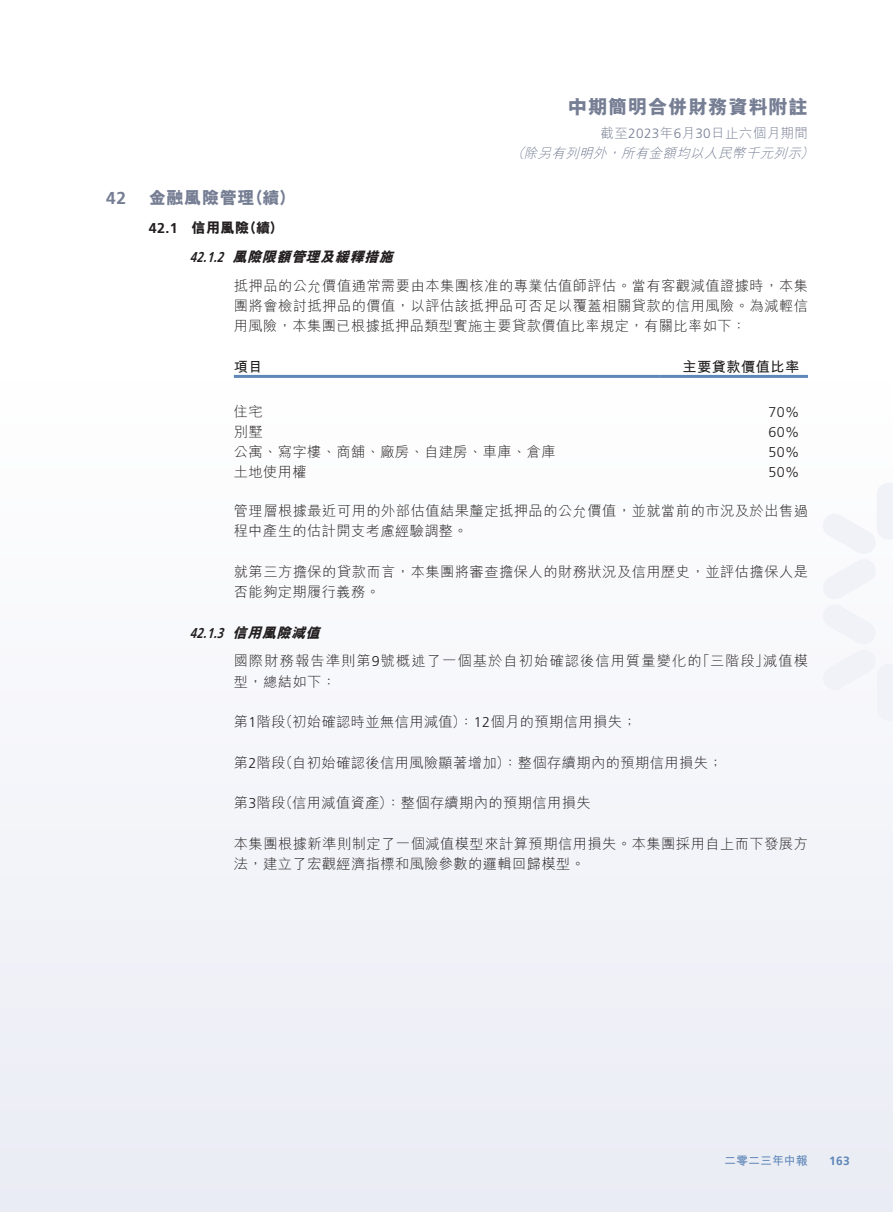
<style>
.page{position:relative;width:893px;height:1212px;background:#fff}
.page>*{position:absolute;margin:0;border:0;box-sizing:border-box;transform-origin:0 0}
.t1{font:800 19.5px "M Hei HK";letter-spacing:.03em;color:#767e94}
.t2{font:800 17.25px "M Hei HK";letter-spacing:.03em;color:#767e94}
.t3{font:700 17.25px "Frutiger LT Std";color:#767e94}
.t4{font:300 14.25px/20.2px "M Hei HK";letter-spacing:.035em;color:#231f20}
.t5{font:300 14.25px/20.2px "M Hei HK";letter-spacing:.075em;color:#231f20}
.t6{font:italic 800 14.25px "M Hei HK";color:#231f20}
.t7{font:300 14.25px "Frutiger LT Std";letter-spacing:.03em;color:#231f20}
.t8{font:italic 700 14.25px "Frutiger LT Std";color:#231f20;scale:.8 1}
.t9{font:800 14.25px "M Hei HK";color:#231f20}
.t10{font:700 14.25px "M Hei HK";letter-spacing:.03em;color:#231f20}
.t11{font:italic 300 13.5px/20.2px "M Hei HK";color:#767e94}
.t12{font:700 12px "M Hei HK";color:#5f87b8}
.t13{font:700 12px "Frutiger LT Std";color:#5f87b8}
.s1{font-style:normal}
.s2{font-family:"Frutiger LT Std";font-style:normal}
.s3{font-family:"Frutiger LT Std";font-weight:700}
.s4{font-family:"M Hei HK";font-weight:800}
.s5{font-family:"Frutiger LT Std"}
</style>
<div class="page">
<div style="left:0;top:383px;width:893px;height:829px;background:#f4f5f9"></div>
<hr style="left:234px;top:375px;width:425px;height:3px;background:#5f87b8">
<hr style="left:659px;top:375px;width:149px;height:3px;background:#5f87b8">
<h1 class="t1" style="left:568px;top:97px;width:242px">中期簡明合併財務資料附註</h1>
<p class="t11" style="left:511px;top:123px;width:307px;text-indent:89px"><span class="s1">截至</span><span class="s2">2023</span><span class="s1">年</span><span class="s2">6</span><span class="s1">月</span><span class="s2">30</span><span class="s1">日止六個月期間</span>（除另有列明外，所有金額均以人民幣千元列示）</p>
<p class="t3" style="left:106px;top:188px;width:21px">42</p>
<p class="t2" style="left:149px;top:189px;width:148px">金融風險管理（續）</p>
<p class="t9" style="left:149px;top:221px;width:136px"><span class="s3">42.1</span> 信用風險（續）</p>
<p class="t6" style="left:190px;top:249px;width:208px"><span class="s3">42.1.2</span> 風險限額管理及緩釋措施</p>
<p class="t4" style="left:234px;top:275px;width:576px">抵押品的公允價值通常需要由本集團核准的專業估值師評估。當有客觀減值證據時，本集</p>
<p class="t4" style="left:234px;top:295px;width:576px">團將會檢討抵押品的價值，以評估該抵押品可否足以覆蓋相關貸款的信用風險。為減輕信用風險，本集團已根據抵押品類型實施主要貸款價值比率規定，有關比率如下：</p>
<p class="t10" style="left:234px;top:356px;width:30px">項目</p>
<p class="t10" style="left:683px;top:356px;width:118px">主要貸款價值比率</p>
<p class="t4" style="left:234px;top:401px;width:30px">住宅</p>
<p class="t7" style="left:768px;top:404px;width:32px">70%</p>
<p class="t4" style="left:234px;top:421px;width:30px">別墅</p>
<p class="t7" style="left:768px;top:424px;width:32px">60%</p>
<p class="t4" style="left:234px;top:441px;width:323px">公寓、寫字樓、商舖、廠房、自建房、車庫、倉庫</p>
<p class="t7" style="left:768px;top:444px;width:32px">50%</p>
<p class="t4" style="left:234px;top:462px;width:74px">土地使用權</p>
<p class="t7" style="left:768px;top:464px;width:32px">50%</p>
<p class="t4" style="left:234px;top:500px;width:576px">管理層根據最近可用的外部估值結果釐定抵押品的公允價值，並就當前的市況及於出售過程中產生的估計開支考慮經驗調整。</p>
<p class="t4" style="left:234px;top:561px;width:576px">就第三方擔保的貸款而言，本集團將審查擔保人的財務狀況及信用歷史，並評估擔保人是否能夠定期履行義務。</p>
<p class="t8" style="left:190px;top:624px;width:169px">42.1.3 <span class="s4">信用風險減值</span></p>
<p class="t5" style="left:234px;top:651px;width:576px">國際財務報告準則第<span class="s5">9</span>號概述了一個基於自初始確認後信用質量變化的「三階段」減值模型，總結如下：</p>
<p class="t4" style="left:234px;top:711px;width:404px">第<span class="s5">1</span>階段（初始確認時並無信用減值）：<span class="s5">12</span>個月的預期信用損失；</p>
<p class="t4" style="left:234px;top:752px;width:490px">第<span class="s5">2</span>階段（自初始確認後信用風險顯著增加）：整個存續期內的預期信用損失；</p>
<p class="t4" style="left:234px;top:792px;width:358px">第<span class="s5">3</span>階段（信用減值資產）：整個存續期內的預期信用損失</p>
<p class="t4" style="left:234px;top:833px;width:576px">本集團根據新準則制定了一個減值模型來計算預期信用損失。本集團採用自上而下發展方法，建立了宏觀經濟指標和風險參數的邏輯回歸模型。</p>
<p class="t12" style="left:724px;top:1152px;width:85px">二零二三年中報</p>
<p class="t13" style="left:829px;top:1154px;width:22px">163</p>
</div>
